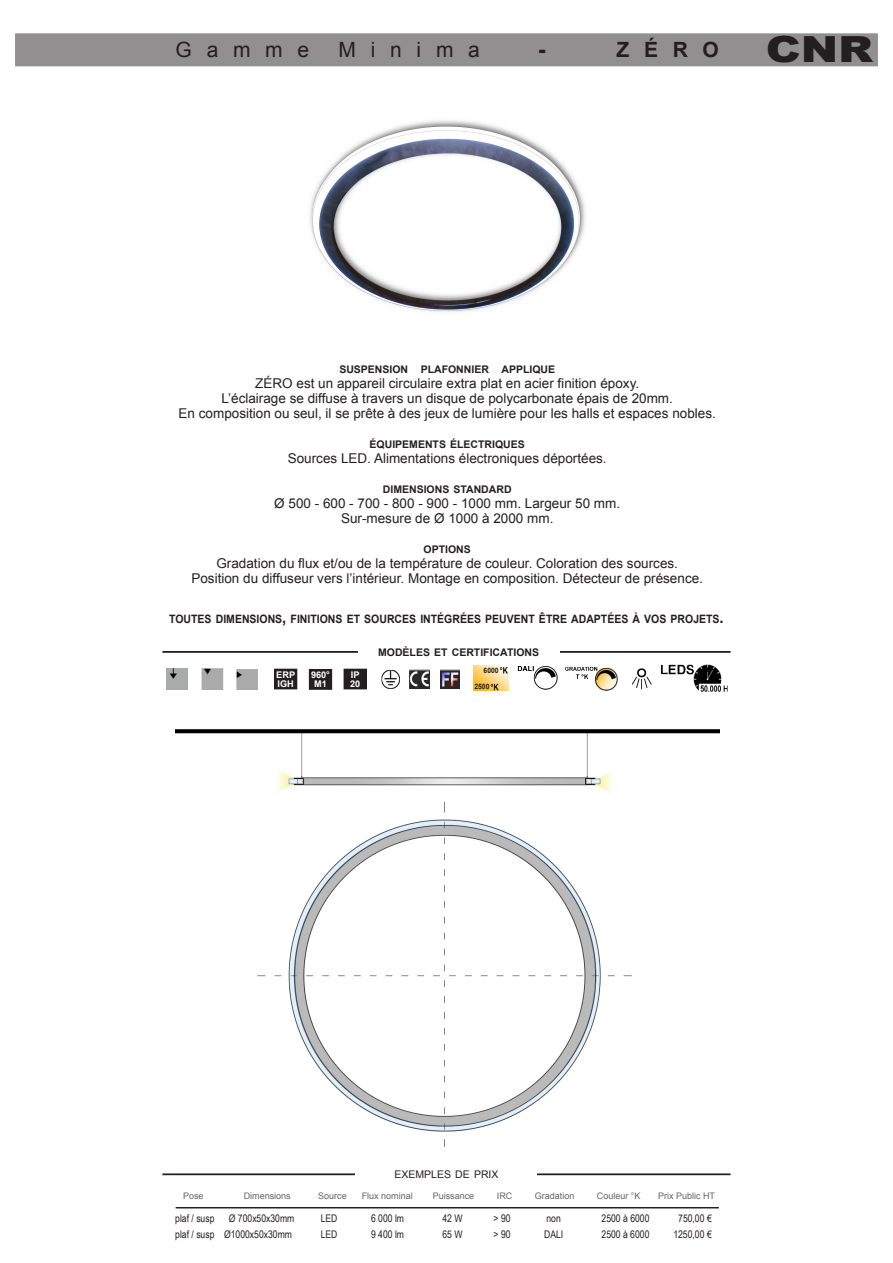
<style>
.page{position:relative;width:893px;height:1263px;background:#fff}
.page>*{position:absolute;margin:0;border:0;box-sizing:border-box;transform-origin:0 0}
.t1{font:900 36px "Arial";color:#231f20;scale:1.25 1}
.t2{font:21px "Arial";color:#231f20}
.t3{font:700 21px "Arial";color:#231f20}
.t4{font:900 21px "Arial";color:#231f20}
.t5{font:13.5px/15px "Arial";color:#231f20;text-align:center}
.t6{font:700 11.55px "Arial";color:#231f20;scale:.91 1}
.t7{font:10.5px "Arial Narrow";color:#231f20}
.t8{font:700 10.5px "Arial";color:#231f20}
.t9{font:10.5px "Arial";color:#231f20}
.t10{font:700 9.15px/9.1px "Arial";color:#fff}
.t11{font:9px "Arial";color:#231f20}
.t12{font:700 7.35px "Arial";color:#231f20;scale:.91 1}
.s1{font-size:16.5px}
</style>
<div class="page">
<hr style="left:176px;top:1207px;width:543px;height:1px;background:#231f20">
<div style="left:163px;top:1173px;width:567px;height:2px;border:1px solid #231f20"></div>
<div style="left:356px;top:1167px;width:181px;height:17px;background:#fff"></div>
<div style="left:163px;top:651px;width:567px;height:2px;border:1px solid #231f20"></div>
<div style="left:358px;top:645px;width:201px;height:15px;background:#fff"></div>
<img style="left:310px;top:120px;width:276px;height:192px">
<img style="left:176px;top:729px;width:543px;height:417px">
<img style="left:202px;top:668px;width:21px;height:21px">
<img style="left:236px;top:669px;width:22px;height:20px">
<img style="left:167px;top:668px;width:21px;height:21px">
<div style="left:274px;top:669px;width:23px;height:20px;background:#231f20"></div>
<div style="left:309px;top:669px;width:23px;height:20px;background:#231f20"></div>
<div style="left:309px;top:669px;width:23px;height:21px;border:1px solid #231f20"></div>
<div style="left:344px;top:669px;width:22px;height:20px;background:#231f20"></div>
<div style="left:344px;top:669px;width:23px;height:20px;border:1px solid #231f20"></div>
<img style="left:381px;top:669px;width:19px;height:20px">
<img style="left:410px;top:671px;width:19px;height:17px">
<div style="left:408px;top:669px;width:23px;height:21px;border:1px solid #fff"></div>
<img style="left:440px;top:671px;width:20px;height:17px">
<div style="left:438px;top:669px;width:24px;height:21px;border:1px solid #fff"></div>
<img style="left:517px;top:666px;width:40px;height:24px">
<img style="left:565px;top:666px;width:52px;height:24px">
<img style="left:661px;top:664px;width:66px;height:28px">
<img style="left:474px;top:665px;width:34px;height:25px">
<img style="left:632px;top:668px;width:20px;height:22px">
<div style="left:14px;top:33px;width:865px;height:34px;background:#918f8f"></div>
<div style="left:14px;top:32px;width:865px;height:36px;border:2px solid #fff"></div>
<h2 class="t2" style="left:176px;top:36px;width:135px">G a m m e</h2>
<h2 class="t2" style="left:339px;top:36px;width:143px">M i n i m a</h2>
<h2 class="t4" style="left:539px;top:35px;width:8px">-</h2>
<h2 class="t3" style="left:616px;top:36px;width:104px">Z É R O</h2>
<h1 class="t1" style="left:766px;top:23px;width:88px">CNR</h1>
<p class="t8" style="left:339px;top:362px;width:217px">SUSPENSION PLAFONNIER APPLIQUE</p>
<p class="t5" style="left:179px;top:376px;width:539px">Zéro est un appareil circulaire extra plat en acier finition époxy.<br>L’éclairage se diffuse à travers un disque de polycarbonate épais de 20mm.<br>En composition ou seul, il se prête à des jeux de lumière pour les halls et espaces nobles.</p>
<p class="t8" style="left:370px;top:437px;width:157px">ÉQUIPEMENTS ÉLECTRIQUES</p>
<p class="t5" style="left:288px;top:451px;width:320px">Sources LED. Alimentations électroniques déportées.</p>
<p class="t8" style="left:383px;top:482px;width:130px">DIMENSIONS STANDARD</p>
<p class="t5" style="left:274px;top:496px;width:347px">Ø 500 - 600 - 700 - 800 - 900 - 1000 mm. Largeur 50 mm.<br>Sur-mesure de Ø 1000 à 2000 mm.</p>
<p class="t8" style="left:424px;top:542px;width:49px">OPTIONS</p>
<p class="t5" style="left:191px;top:556px;width:513px">Gradation du flux et/ou de la température de couleur. Coloration des sources.<br>Position du diffuseur vers l’intérieur. Montage en composition. Détecteur de présence.</p>
<p class="t6" style="left:169px;top:612px;width:611px">TOUTES DIMENSIONS<span class="s1">,</span> FINITIONS ET SOURCES INTÉGRÉES PEUVENT ÊTRE ADAPTÉES À VOS PROJETS<span class="s1">.</span></p>
<p class="t8" style="left:378px;top:645px;width:162px">MODÈLES ET CERTIFICATIONS</p>
<p class="t10" style="left:276px;top:670px;width:20px">ERP<br>IGH</p>
<p class="t10" style="left:311px;top:670px;width:20px;text-align:center">960°<br>M1</p>
<p class="t10" style="left:350px;top:670px;width:12px">IP<br>20</p>
<p class="t12" style="left:484px;top:665px;width:18px">6000</p>
<p class="t12" style="left:474px;top:681px;width:18px">2500</p>
<p class="t9" style="left:394px;top:1167px;width:106px">EXEMPLES DE PRIX</p>
<p class="t11" style="left:183px;top:1190px;width:22px">Pose</p>
<p class="t11" style="left:244px;top:1190px;width:49px">Dimensions</p>
<p class="t11" style="left:318px;top:1190px;width:30px">Source</p>
<p class="t11" style="left:362px;top:1190px;width:53px">Flux nominal</p>
<p class="t11" style="left:433px;top:1190px;width:43px">Puissance</p>
<p class="t11" style="left:497px;top:1190px;width:17px">IRC</p>
<p class="t11" style="left:535px;top:1190px;width:41px">Gradation</p>
<p class="t11" style="left:597px;top:1190px;width:45px">Couleur °K</p>
<p class="t11" style="left:658px;top:1190px;width:59px">Prix Public HT</p>
<p class="t7" style="left:175px;top:1210px;width:41px">plaf / susp</p>
<p class="t7" style="left:229px;top:1210px;width:67px">Ø 700x50x30mm</p>
<p class="t7" style="left:321px;top:1210px;width:18px">LED</p>
<p class="t7" style="left:371px;top:1210px;width:35px">6 000 lm</p>
<p class="t7" style="left:442px;top:1210px;width:22px">42 W</p>
<p class="t7" style="left:494px;top:1210px;width:18px">&gt; 90</p>
<p class="t7" style="left:546px;top:1210px;width:16px">non</p>
<p class="t7" style="left:602px;top:1210px;width:49px">2500 à 6000</p>
<p class="t7" style="left:678px;top:1210px;width:35px">750,00 €</p>
<p class="t7" style="left:175px;top:1227px;width:118px">plaf / susp Ø1000x50x30mm</p>
<p class="t7" style="left:321px;top:1227px;width:18px">LED</p>
<p class="t7" style="left:371px;top:1227px;width:35px">9 400 lm</p>
<p class="t7" style="left:442px;top:1227px;width:22px">65 W</p>
<p class="t7" style="left:494px;top:1227px;width:18px">&gt; 90</p>
<p class="t7" style="left:544px;top:1227px;width:21px">DALI</p>
<p class="t7" style="left:602px;top:1227px;width:49px">2500 à 6000</p>
<p class="t7" style="left:673px;top:1227px;width:40px">1250,00 €</p>
</div>
